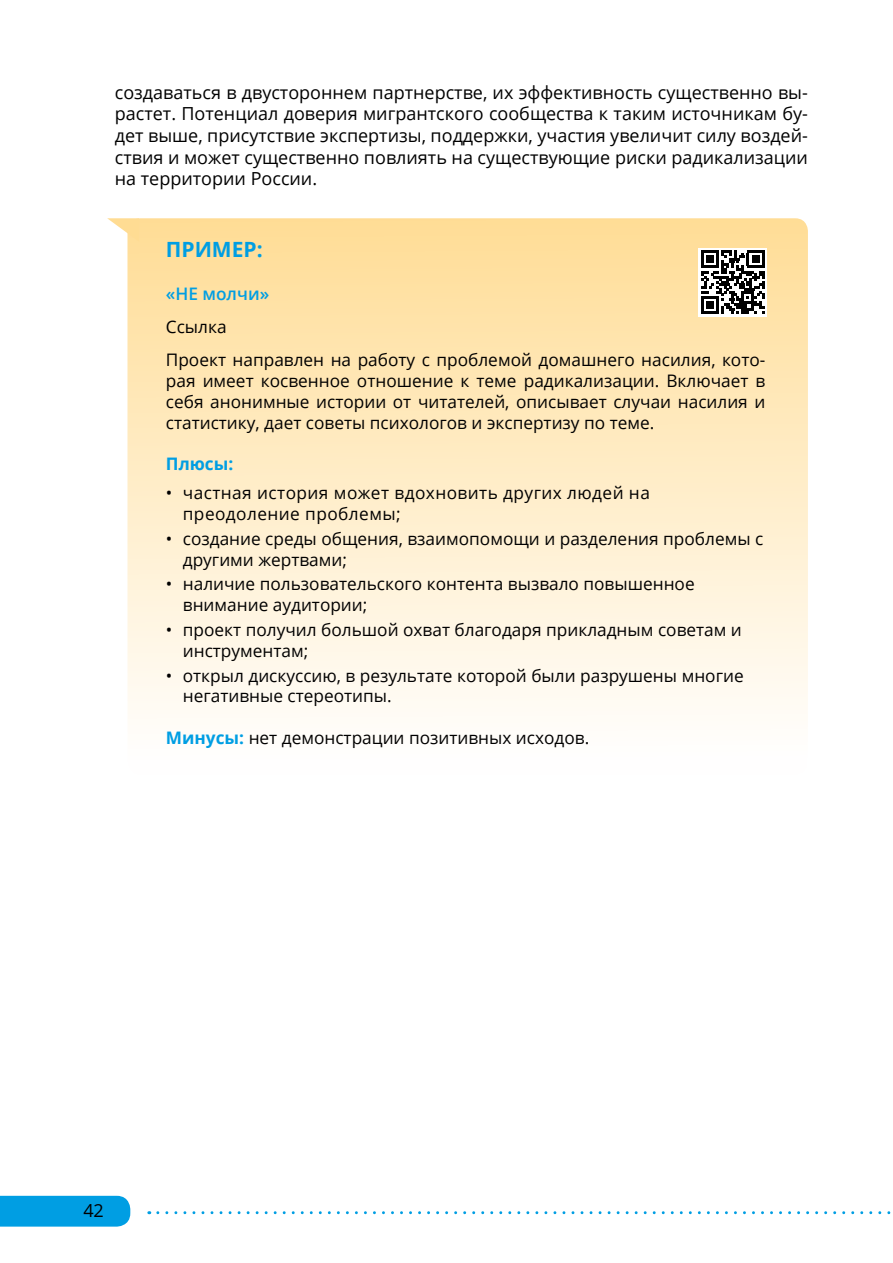
<style>
.page{position:relative;width:893px;height:1263px;background:#fff}
.page>*{position:absolute;margin:0;border:0;box-sizing:border-box;transform-origin:0 0}
.t1{font:700 21px "Open Sans";color:#009ee3}
.t2{font:18px/21.6px "Open Sans";color:#000;text-align:justify}
.t3{font:17.25px/20.7px "Open Sans";color:#000}
.t4{font:17.25px/20.7px "Open Sans";letter-spacing:.025em;color:#000}
.t5{font:600 17.25px "Open Sans";color:#009ee3}
.t6{font:700 17.25px "Open Sans";color:#009ee3}
.s1{font-weight:700;color:#009ee3}
</style>
<div class="page">
<div style="left:0;top:1196px;width:130px;height:30px;background:#009ee3"></div>
<svg style="left:158px;top:1211px;width:733px;height:3px"></svg>
<div style="left:127px;top:218px;width:681px;height:557px;background:linear-gradient(to bottom,#ffdd95,#fff);border-radius:13px"></div>
<svg style="left:107px;top:218px;width:32px;height:24px"></svg>
<svg style="left:699px;top:248px;width:68px;height:68px"></svg>
<svg style="left:701px;top:251px;width:63px;height:63px"></svg>
<p class="t2" style="left:115px;top:81px;width:695px">создаваться в двустороннем партнерстве, их эффективность существенно вы&shy;растет. Потенциал доверия мигрантского сообщества к таким источникам бу&shy;дет выше, присутствие экспертизы, поддержки, участия увеличит силу воздей&shy;ствия и может существенно повлиять на существующие риски радикализации на территории России.</p>
<p class="t1" style="left:166px;top:235px;width:98px">ПРИМЕР:</p>
<p class="t5" style="left:166px;top:281px;width:105px">«НЕ молчи»</p>
<p class="t3" style="left:166px;top:310px;width:601px;line-height:33.5px">Ссылка<br>Проект направлен на работу с проблемой домашнего насилия, кото-</p>
<p class="t3" style="left:166px;top:370px;width:601px;text-align:justify">рая имеет косвенное отношение к теме радикализации. Включает в себя анонимные истории от читателей, описывает случаи насилия и статистику, дает советы психологов и экспертизу по теме.</p>
<p class="t6" style="left:166px;top:451px;width:69px">Плюсы:</p>
<p class="t4" style="left:183px;top:482px;width:469px;text-indent:-17px">• частная история может вдохновить других людей на преодоление проблемы;</p>
<p class="t3" style="left:183px;top:528px;width:582px;text-indent:-17px">• создание среды общения, взаимопомощи и разделения проблемы с другими жертвами;</p>
<p class="t3" style="left:183px;top:573px;width:513px;text-indent:-17px">• наличие пользовательского контента вызвало повышенное внимание аудитории;</p>
<p class="t3" style="left:183px;top:619px;width:561px;text-indent:-17px">• проект получил большой охват благодаря прикладным советам и инструментам;</p>
<p class="t3" style="left:183px;top:665px;width:562px;text-indent:-17px">• открыл дискуссию, в результате которой были разрушены многие негативные стереотипы.</p>
<p class="t3" style="left:166px;top:727px;width:425px"><span class="s1">Минусы:</span> нет демонстрации позитивных исходов.</p>
<p class="t2" style="left:83px;top:1199px;width:22px">42</p>
</div>
